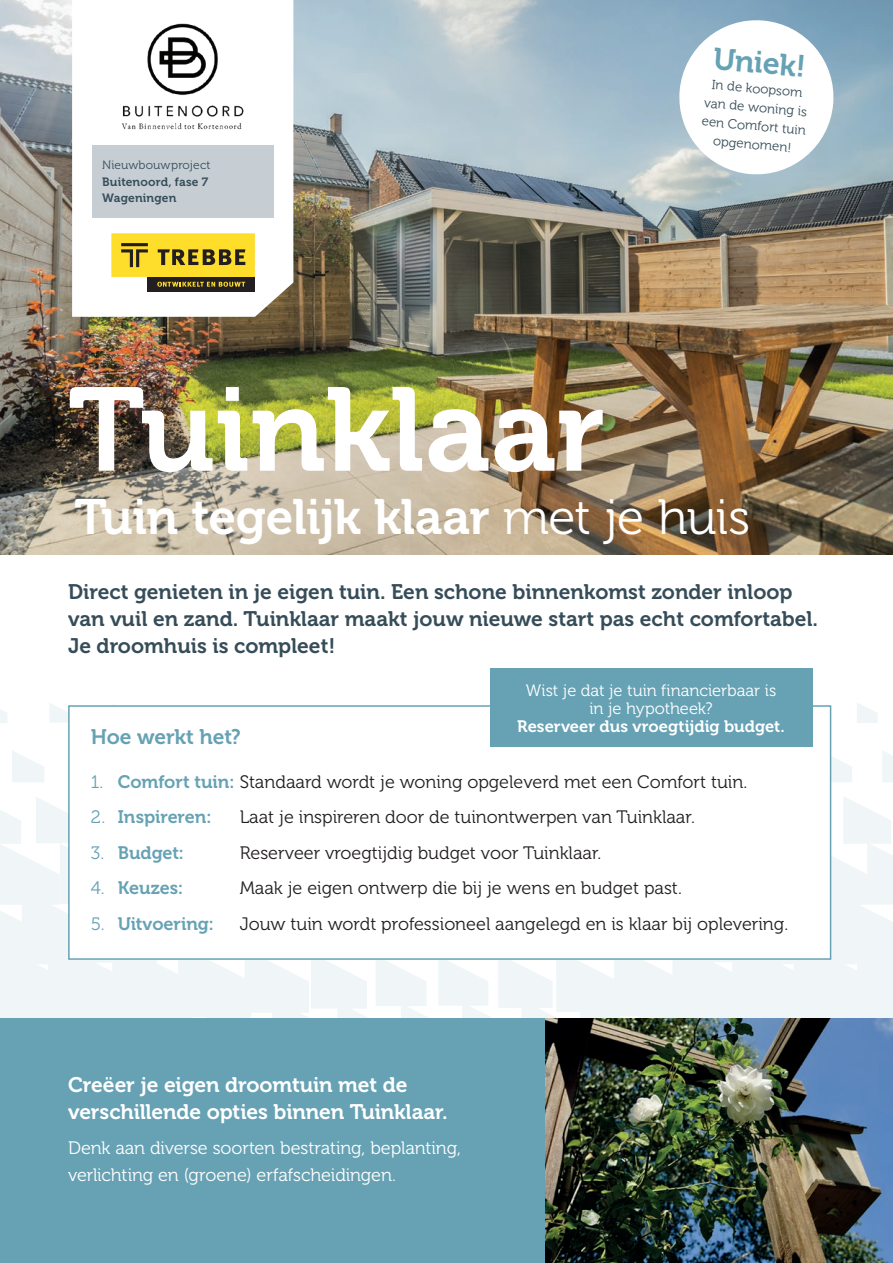
<style>
.page{position:relative;width:893px;height:1263px;background:#fff}
.page>*{position:absolute;margin:0;border:0;box-sizing:border-box;transform-origin:0 0}
.t1{font:117.9px "Museo 700";color:#fff}
.t2{font:49.5px "Museo 700";letter-spacing:-.015em;color:#fff}
.t3{font:30.45px "Museo 700";color:#66a2b4}
.t4{font:21px/27px "Museo 700";color:#364d59}
.t5{font:21px/27px "Museo 700";letter-spacing:-.005em;color:#fff}
.t6{font:21px "Museo 700";letter-spacing:-.005em;color:#66a2b4}
.t7{font:18px "Museo 300";color:#231f20}
.t8{font:18px/27px "Museo 300";letter-spacing:-.005em;color:#fff}
.t9{font:18px "Museo 700";letter-spacing:-.005em;color:#66a2b4}
.t10{font:16.5px/18px "Museo 300";letter-spacing:-.005em;color:#fff;text-align:center}
.t11{font:16.5px "Museo 700";color:#fff}
.t12{font:13.2px/18.6px "Museo 300";color:#364d59;text-align:center}
.t13{font:12px/16.5px "Museo 700";letter-spacing:.01em;color:#364d59}
.t14{font:12px "Museo 300";letter-spacing:.01em;color:#364d59}
.s1{font-family:"Museo 300"}
.s2{color:#66a2b4}
.s3{font-family:"Museo 700";color:#66a2b4}
</style>
<div class="page">
<svg style="left:0;top:702px;width:893px;height:316px;fill:#f0f5f7"></svg>
<img style="left:0;top:0;width:893px;height:555px">
<svg style="left:676px;top:17px;width:161px;height:161px"></svg>
<div style="left:69px;top:706px;width:762px;height:253px;background:#fff"></div>
<div style="left:68px;top:705px;width:763px;height:255px;border:2px solid #66a2b4"></div>
<div style="left:490px;top:668px;width:322px;height:79px;background:#66a2b4"></div>
<div style="left:0;top:1018px;width:893px;height:245px;background:#66a2b4"></div>
<svg style="left:72px;top:0;width:221px;height:317px"></svg>
<svg style="left:111px;top:233px;width:144px;height:58px;background:#c2ab36"></svg>
<img style="left:93px;top:20px;width:180px;height:117px">
<div style="left:92px;top:145px;width:181px;height:72px;background:#c6ced4"></div>
<img style="left:545px;top:1018px;width:348px;height:245px">
<p class="t14" style="left:102px;top:159px;width:110px">Nieuwbouwproject</p>
<p class="t13" style="left:102px;top:174px;width:107px">Buitenoord, fase 7<br>Wageningen</p>
<h1 class="t1" style="left:68px;top:364px;width:539px">Tuinklaar</h1>
<h3 class="t3" style="left:715px;top:41px;width:94px;rotate:5deg">Uniek!</h3>
<p class="t12" style="left:706px;top:75px;width:106px;rotate:5deg">In de koopsom van de woning is een Comfort tuin opgenomen!</p>
<h2 class="t2" style="left:74px;top:490px;width:677px">Tuin tegelijk klaar <span class="s1">met je huis</span></h2>
<p class="t4" style="left:68px;top:579px;width:752px">Direct genieten in je eigen tuin. Een schone binnenkomst zonder inloop van vuil en zand. Tuinklaar maakt jouw nieuwe start pas echt comfortabel.<br>Je droomhuis is compleet!</p>
<p class="t10" style="left:526px;top:681px;width:252px">Wist je dat je tuin financierbaar is in je hypotheek?</p>
<p class="t11" style="left:517px;top:717px;width:269px">Reserveer dus vroegtijdig budget.</p>
<p class="t6" style="left:91px;top:725px;width:151px">Hoe werkt het?</p>
<p class="t7" style="left:91px;top:772px;width:658px"><span class="s2">1.</span> <span class="s3">Comfort tuin:</span> Standaard wordt je woning opgeleverd met een Comfort tuin.</p>
<p class="t9" style="left:91px;top:807px;width:122px"><span class="s1">2.</span> Inspireren:</p>
<p class="t7" style="left:240px;top:807px;width:457px">Laat je inspireren door de tuinontwerpen van Tuinklaar.</p>
<p class="t9" style="left:91px;top:842px;width:95px"><span class="s1">3.</span> Budget:</p>
<p class="t7" style="left:240px;top:843px;width:363px">Reserveer vroegtijdig budget voor Tuinklaar.</p>
<p class="t9" style="left:91px;top:878px;width:94px"><span class="s1">4.</span> Keuzes:</p>
<p class="t7" style="left:240px;top:878px;width:444px">Maak je eigen ontwerp die bij je wens en budget past.</p>
<p class="t9" style="left:91px;top:913px;width:125px"><span class="s1">5.</span> Uitvoering:</p>
<p class="t7" style="left:240px;top:914px;width:550px">Jouw tuin wordt professioneel aangelegd en is klaar bij oplevering.</p>
<p class="t5" style="left:68px;top:1071px;width:381px">Creëer je eigen droomtuin met de verschillende opties binnen Tuinklaar.</p>
<p class="t8" style="left:68px;top:1135px;width:394px">Denk aan diverse soorten bestrating, beplanting, verlichting en (groene) erfafscheidingen.</p>
</div>
